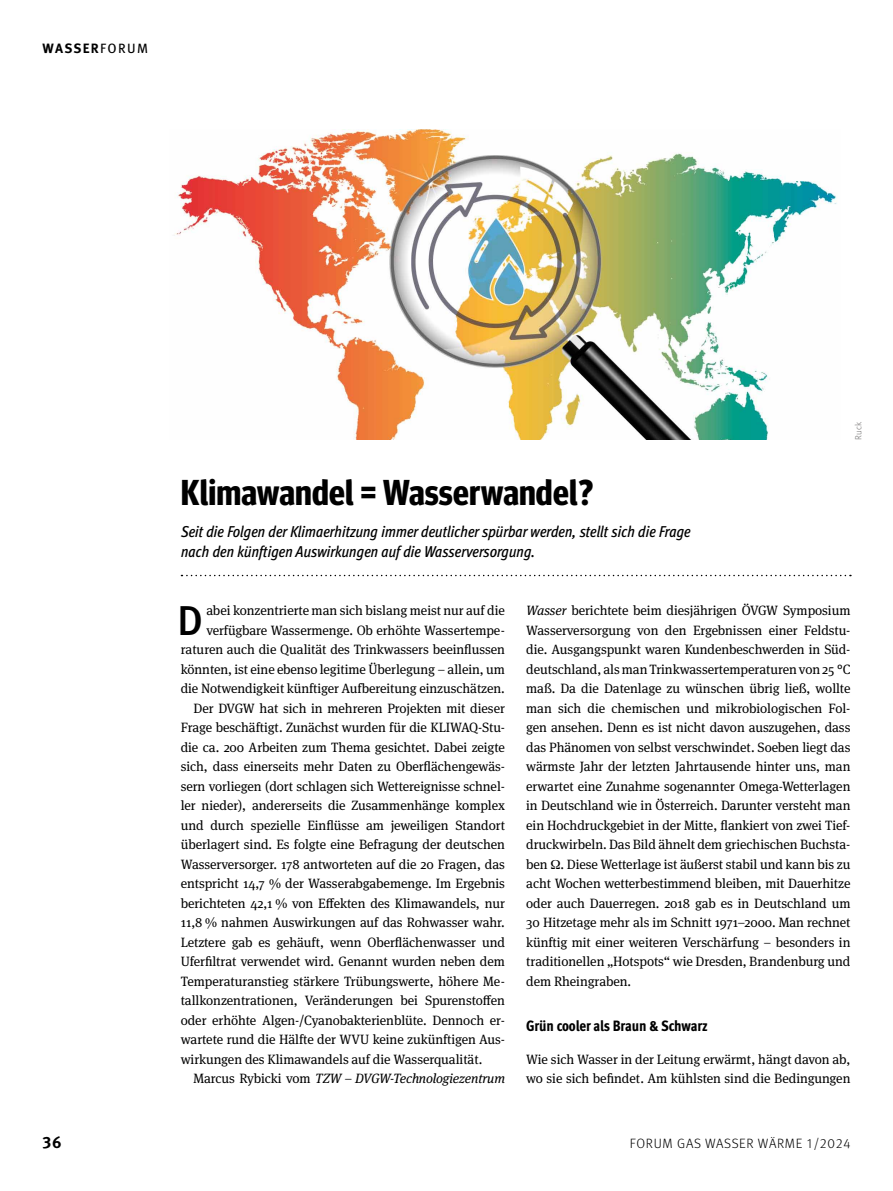
<style>
.page{position:relative;width:893px;height:1191px;background:#fff}
.page>*{position:absolute;margin:0;border:0;box-sizing:border-box;transform-origin:0 0}
.t1{font:500 41.7px "Meta Pro";color:#000}
.t2{font:700 36px "Meta Head OT Con";letter-spacing:.005em;color:#000}
.t3{font:700 16.5px "Meta Pro";color:#000}
.t4{font:italic 500 condensed 15.75px/19.5px "Meta Pro";letter-spacing:-.01em;color:#000}
.t5{font:800 condensed 15px "Meta Pro";letter-spacing:-.015em;color:#000}
.t6{font:13.5px/19.5px "Meta Serif Pro";letter-spacing:-.005em;color:#000;text-align:justify}
.t7{font:italic 13.5px "Meta Serif Pro";letter-spacing:-.01em;color:#000}
.t8{font:300 13.5px "Meta Pro";letter-spacing:.05em;color:#000}
.t9{font:700 13.5px "Meta Pro";letter-spacing:.09em;color:#000}
.t10{font:300 9px "Meta Pro";color:#706f6f}
.s1{font-weight:400}
.s2{font-style:normal}
.s3{font-style:italic}
</style>
<div class="page">
<svg style="left:181px;top:575px;width:670px;height:1px"></svg>
<img style="left:175px;top:130px;width:662px;height:310px">
<p class="t9" style="left:43px;top:37px;width:107px">WASSER<span class="s1">FORUM</span></p>
<h2 class="t2" style="left:181px;top:471px;width:414px">Klimawandel = Wasserwandel?</h2>
<p class="t4" style="left:181px;top:520px;width:511px">Seit die Folgen der Klimaerhitzung immer deutlicher spürbar werden, stellt sich die Frage nach den künftigen Auswirkungen auf die Wasserversorgung.</p>
<p class="t10" style="left:852px;top:440px;width:19px;rotate:-90deg">Ruck</p>
<h1 class="t1" style="left:177px;top:588px;width:28px">D</h1>
<p class="t6" style="left:206px;top:600px;width:300px">abei konzentrierte man sich bislang meist nur auf die</p>
<p class="t6" style="left:206px;top:619px;width:300px">verfügbare Wassermenge. Ob erhöhte Wassertempe-</p>
<p class="t6" style="left:181px;top:639px;width:326px">raturen auch die Qualität des Trinkwassers beeinflussen</p>
<p class="t6" style="left:181px;top:658px;width:326px">könnten, ist eine ebenso legitime Überlegung – allein, um</p>
<p class="t6" style="left:181px;top:678px;width:326px">die Notwendigkeit künftiger Aufbereitung einzuschätzen.</p>
<p class="t6" style="left:193px;top:697px;width:313px">Der DVGW hat sich in mehreren Projekten mit dieser</p>
<p class="t6" style="left:181px;top:717px;width:326px">Frage beschäftigt. Zunächst wurden für die KLIWAQ-Stu-</p>
<p class="t6" style="left:181px;top:736px;width:326px">die ca. 200 Arbeiten zum Thema gesichtet. Dabei zeigte</p>
<p class="t6" style="left:181px;top:756px;width:326px">sich, dass einerseits mehr Daten zu Oberflächengewäs-</p>
<p class="t6" style="left:181px;top:775px;width:326px">sern vorliegen (dort schlagen sich Wettereignisse schnel-</p>
<p class="t6" style="left:181px;top:795px;width:326px">ler nieder), andererseits die Zusammenhänge komplex</p>
<p class="t6" style="left:181px;top:814px;width:326px">und durch spezielle Einflüsse am jeweiligen Standort</p>
<p class="t6" style="left:181px;top:834px;width:326px">überlagert sind. Es folgte eine Befragung der deutschen</p>
<p class="t6" style="left:181px;top:853px;width:326px">Wasserversorger. 178 antworteten auf die 20 Fragen, das</p>
<p class="t6" style="left:181px;top:873px;width:326px">entspricht 14,7 % der Wasserabgabemenge. Im Ergebnis</p>
<p class="t6" style="left:181px;top:892px;width:326px">berichteten 42,1 % von Effekten des Klimawandels, nur</p>
<p class="t6" style="left:181px;top:912px;width:326px">11,8 % nahmen Auswirkungen auf das Rohwasser wahr.</p>
<p class="t6" style="left:181px;top:931px;width:326px">Letztere gab es gehäuft, wenn Oberflächenwasser und</p>
<p class="t6" style="left:181px;top:951px;width:326px">Uferfiltrat verwendet wird. Genannt wurden neben dem</p>
<p class="t6" style="left:181px;top:970px;width:326px">Temperaturanstieg stärkere Trübungswerte, höhere Me-</p>
<p class="t6" style="left:181px;top:990px;width:326px">tallkonzentrationen, Veränderungen bei Spurenstoffen</p>
<p class="t6" style="left:181px;top:1009px;width:326px">oder erhöhte Algen-/Cyanobakterienblüte. Dennoch er-</p>
<p class="t6" style="left:181px;top:1029px;width:326px">wartete rund die Hälfte der WVU keine zukünftigen Aus-</p>
<p class="t6" style="left:181px;top:1048px;width:303px">wirkungen des Klimawandels auf die Wasserqualität.</p>
<p class="t7" style="left:193px;top:1068px;width:313px"><span class="s2">Marcus Rybicki vom</span> TZW – DVGW-Technologiezentrum</p>
<p class="t6" style="left:526px;top:600px;width:326px"><span class="s3">Wasser</span> berichtete beim diesjährigen ÖVGW Symposium Wasserversorgung von den Ergebnissen einer Feldstu&shy;die. Ausgangspunkt waren Kundenbeschwerden in Süd&shy;deutschland, als man Trinkwassertemperaturen von 25 °C maß. Da die Datenlage zu wünschen übrig ließ, wollte man sich die chemischen und mikrobiologischen Fol&shy;gen ansehen. Denn es ist nicht davon auszugehen, dass das Phänomen von selbst verschwindet. Soeben liegt das wärmste Jahr der letzten Jahrtausende hinter uns, man erwartet eine Zunahme sogenannter Omega-Wetterlagen in Deutschland wie in Österreich. Darunter versteht man ein Hochdruckgebiet in der Mitte, flankiert von zwei Tief&shy;druckwirbeln. Das Bild ähnelt dem griechischen Buchsta&shy;ben . Diese Wetterlage ist äußerst stabil und kann bis zu acht Wochen wetterbestimmend bleiben, mit Dauerhitze oder auch Dauerregen. 2018 gab es in Deutschland um 30 Hitzetage mehr als im Schnitt 1971–2000. Man rechnet künftig mit einer weiteren Verschärfung – besonders in traditionellen „Hotspots“ wie Dresden, Brandenburg und dem Rheingraben.</p>
<p class="t5" style="left:526px;top:1014px;width:183px">Grün cooler als Braun &amp; Schwarz</p>
<p class="t6" style="left:526px;top:1048px;width:326px">Wie sich Wasser in der Leitung erwärmt, hängt davon ab, wo sie sich befindet. Am kühlsten sind die Bedingungen</p>
<p class="t3" style="left:43px;top:1129px;width:21px">36</p>
<p class="t8" style="left:630px;top:1133px;width:222px">FORUM GAS WASSER WÄRME 1/2024</p>
</div>
